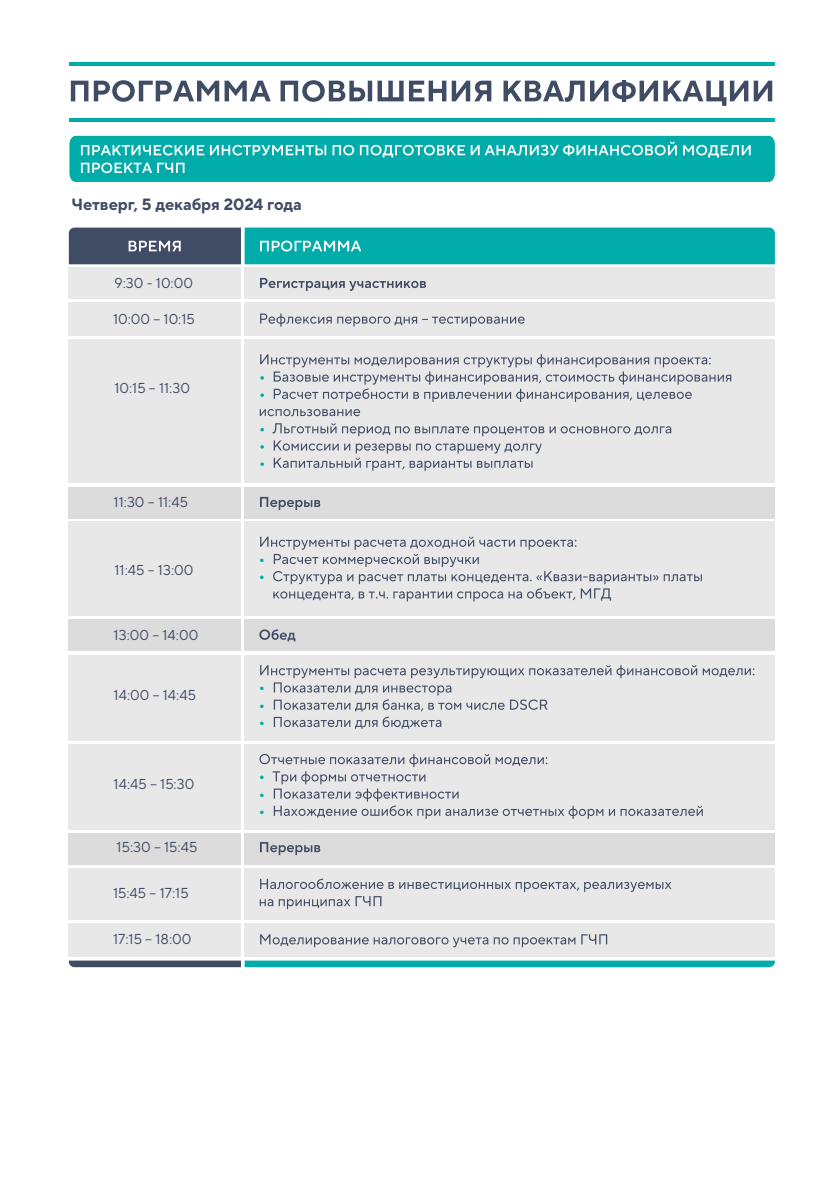
<style>
.page{position:relative;width:840px;height:1191px;background:#fff}
.page>*{position:absolute;margin:0;border:0;box-sizing:border-box;transform-origin:0 0}
.t1{font:700 16.2px "TT Rosinfra";color:#404b64}
.t2{font:14.4px "TT Rosinfra";color:#404b64}
.t3{font:700 14.4px/17.2px "TT Rosinfra";color:#00aca9;text-align:justify}
</style>
<div class="page">
<div style="left:69px;top:268px;width:172px;height:31px;background:#e8e8e8"></div>
<div style="left:69px;top:833px;width:172px;height:31px;background:#dcdcdc"></div>
<div style="left:69px;top:487px;width:172px;height:31px;background:#dcdcdc"></div>
<div style="left:69px;top:303px;width:172px;height:33px;background:#e8e8e8"></div>
<div style="left:69px;top:339px;width:172px;height:144px;background:#e8e8e8"></div>
<div style="left:244px;top:833px;width:530px;height:31px;background:#dcdbdb"></div>
<div style="left:244px;top:487px;width:530px;height:31px;background:#dcdcdc"></div>
<svg style="left:69px;top:960px;width:705px;height:7px"></svg>
<div style="left:244px;top:339px;width:530px;height:144px;background:#e8e8e8"></div>
<div style="left:69px;top:655px;width:172px;height:85px;background:#e8e8e8"></div>
<div style="left:244px;top:655px;width:530px;height:85px;background:#e8e8e8"></div>
<svg style="left:71px;top:80px;width:700px;height:26px"></svg>
<div style="left:244px;top:268px;width:530px;height:31px;background:#e8e8e8"></div>
<div style="left:244px;top:303px;width:530px;height:33px;background:#e8e8e8"></div>
<svg style="left:69px;top:227px;width:705px;height:37px"></svg>
<svg style="left:260px;top:278px;width:166px;height:13px"></svg>
<svg style="left:260px;top:313px;width:264px;height:13px"></svg>
<hr style="left:69px;top:118px;width:705px;height:3px;background:#00aca9">
<hr style="left:69px;top:63px;width:705px;height:3px;background:#00aca9">
<div style="left:69px;top:923px;width:172px;height:33px;background:#e8e8e8"></div>
<div style="left:244px;top:923px;width:530px;height:33px;background:#e8e8e8"></div>
<svg style="left:260px;top:934px;width:347px;height:13px"></svg>
<div style="left:69px;top:868px;width:172px;height:51px;background:#e8e8e8"></div>
<div style="left:244px;top:868px;width:530px;height:51px;background:#e8e8e8"></div>
<svg style="left:259px;top:878px;width:412px;height:31px"></svg>
<svg style="left:260px;top:354px;width:471px;height:48px"></svg>
<svg style="left:259px;top:409px;width:101px;height:7px"></svg>
<svg style="left:260px;top:428px;width:4px;height:3px"></svg>
<svg style="left:260px;top:445px;width:4px;height:4px"></svg>
<svg style="left:260px;top:462px;width:4px;height:4px"></svg>
<svg style="left:272px;top:423px;width:399px;height:48px"></svg>
<div style="left:69px;top:522px;width:172px;height:94px;background:#e8e8e8"></div>
<div style="left:244px;top:522px;width:530px;height:94px;background:#e8e8e8"></div>
<svg style="left:260px;top:536px;width:441px;height:65px"></svg>
<svg style="left:260px;top:665px;width:494px;height:63px"></svg>
<svg style="left:260px;top:842px;width:60px;height:13px"></svg>
<svg style="left:260px;top:497px;width:60px;height:13px"></svg>
<div style="left:69px;top:744px;width:172px;height:85px;background:#e8e8e8"></div>
<div style="left:244px;top:744px;width:530px;height:85px;background:#e8e8e8"></div>
<svg style="left:259px;top:754px;width:443px;height:65px"></svg>
<div style="left:69px;top:619px;width:172px;height:32px;background:#dcdcdc"></div>
<div style="left:244px;top:619px;width:530px;height:32px;background:#dcdcdc"></div>
<svg style="left:259px;top:629px;width:36px;height:12px"></svg>
<svg style="left:69px;top:136px;width:705px;height:46px"></svg>
<p class="t1" style="left:71px;top:192px;width:232px">Четверг, 5 декабря 2024 года</p>
<p class="t2" style="left:114px;top:273px;width:80px">9:30 - 10:00</p>
<p class="t2" style="left:113px;top:308px;width:83px">10:00 – 10:15</p>
<p class="t2" style="left:114px;top:378px;width:77px">10:15 – 11:30</p>
<p class="t2" style="left:114px;top:491px;width:76px">11:30 – 11:45</p>
<p class="t2" style="left:114px;top:560px;width:80px">11:45 – 13:00</p>
<p class="t2" style="left:114px;top:624px;width:86px">13:00 – 14:00</p>
<p class="t2" style="left:114px;top:684px;width:84px">14:00 – 14:45</p>
<p class="t2" style="left:114px;top:773px;width:82px">14:45 – 15:30</p>
<p class="t2" style="left:116px;top:837px;width:82px">15:30 – 15:45</p>
<p class="t2" style="left:113px;top:882px;width:77px">15:45 – 17:15</p>
<p class="t2" style="left:113px;top:929px;width:80px">17:15 – 18:00</p>
<p class="t3" style="left:258px;top:550px;width:8px">• •</p>
<p class="t3" style="left:258px;top:679px;width:8px">• • •</p>
<p class="t3" style="left:258px;top:767px;width:8px">• • •</p>
</div>
